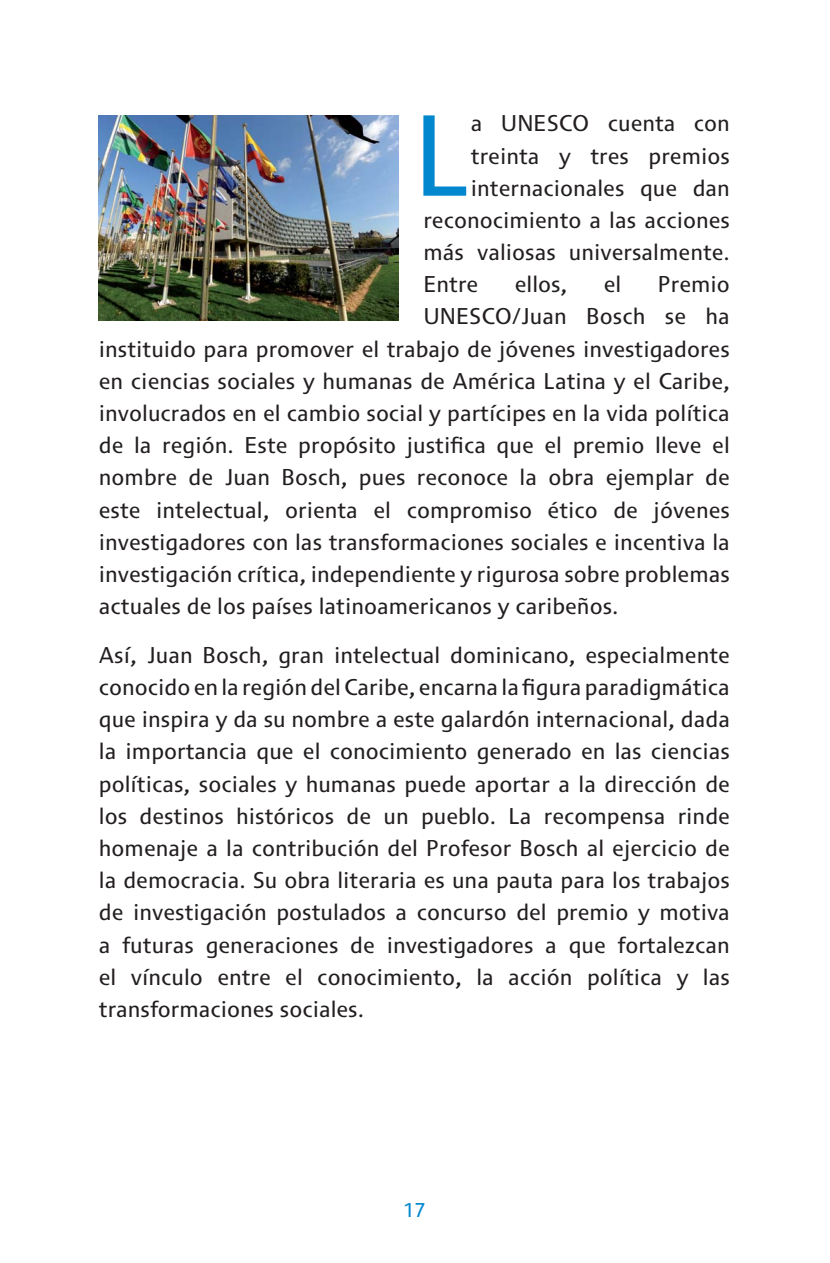
<style>
.page{position:relative;width:830px;height:1263px;background:#fff}
.page>*{position:absolute;margin:0;border:0;box-sizing:border-box;transform-origin:0 0}
.t1{font:118.05px "Cisalpin LT Std";color:#0087cd}
.t2{font:23.4px/32.2px "Cisalpin LT Std";color:#231f20;text-align:justify}
.t3{font:20.55px "Cisalpin LT Std";color:#0087cd}
</style>
<div class="page">
<img style="left:99px;top:115px;width:299px;height:206px">
<h1 class="t1" style="left:413px;top:111px;width:59px">L</h1>
<p class="t2" style="left:470px;top:109px;width:260px">a UNESCO cuenta con</p>
<p class="t2" style="left:470px;top:142px;width:260px">treinta y tres premios</p>
<p class="t2" style="left:470px;top:174px;width:260px">internacionales que dan</p>
<p class="t2" style="left:423px;top:206px;width:308px">reconocimiento a las acciones</p>
<p class="t2" style="left:423px;top:238px;width:308px">más valiosas universalmente.</p>
<p class="t2" style="left:423px;top:270px;width:56px">Entre</p>
<p class="t2" style="left:514px;top:270px;width:54px">ellos,</p>
<p class="t2" style="left:603px;top:270px;width:19px">el</p>
<p class="t2" style="left:657px;top:270px;width:74px">Premio</p>
<p class="t2" style="left:423px;top:302px;width:308px">UNESCO/Juan Bosch se ha</p>
<p class="t2" style="left:99px;top:335px;width:632px">instituido para promover el trabajo de jóvenes investigadores</p>
<p class="t2" style="left:99px;top:367px;width:632px">en ciencias sociales y humanas de América Latina y el Caribe,</p>
<p class="t2" style="left:99px;top:399px;width:632px">involucrados en el cambio social y partícipes en la vida política</p>
<p class="t2" style="left:99px;top:431px;width:632px">de la región. Este propósito justifica que el premio lleve el</p>
<p class="t2" style="left:99px;top:463px;width:632px">nombre de Juan Bosch, pues reconoce la obra ejemplar de</p>
<p class="t2" style="left:99px;top:496px;width:632px">este intelectual, orienta el compromiso ético de jóvenes</p>
<p class="t2" style="left:99px;top:528px;width:632px">investigadores con las transformaciones sociales e incentiva la</p>
<p class="t2" style="left:99px;top:560px;width:632px">investigación crítica, independiente y rigurosa sobre problemas</p>
<p class="t2" style="left:99px;top:592px;width:521px">actuales de los países latinoamericanos y caribeños.</p>
<p class="t2" style="left:99px;top:641px;width:632px">Así, Juan Bosch, gran intelectual dominicano, especialmente conocido en la región del Caribe, encarna la figura paradigmática que inspira y da su nombre a este galardón internacional, dada la importancia que el conocimiento generado en las ciencias políticas, sociales y humanas puede aportar a la dirección de los destinos históricos de un pueblo. La recompensa rinde homenaje a la contribución del Profesor Bosch al ejercicio de la democracia. Su obra literaria es una pauta para los trabajos de investigación postulados a concurso del premio y motiva a futuras generaciones de investigadores a que fortalezcan el vínculo entre el conocimiento, la acción política y las transformaciones sociales.</p>
<p class="t3" style="left:403px;top:1202px;width:24px">17</p>
</div>
